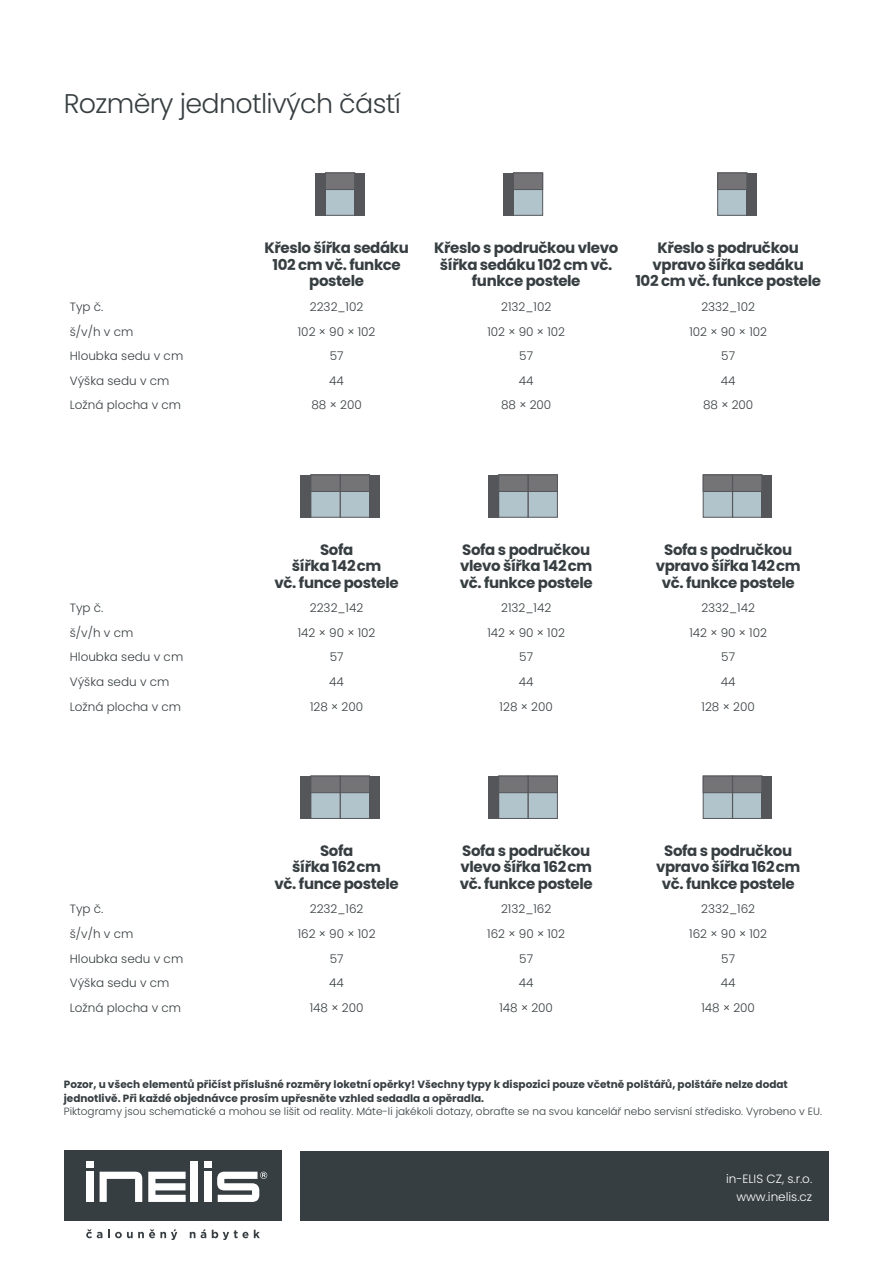
<style>
.page{position:relative;width:893px;height:1263px;background:#fff}
.page>*{position:absolute;margin:0;border:0;box-sizing:border-box;transform-origin:0 0}
.t1{font:300 27px "Poppins";letter-spacing:-.025em;color:#373e41}
.t2{font:700 15px/16.5px "Poppins";letter-spacing:-.025em;color:#373e41;text-align:center}
.t3{font:300 12px "Poppins";color:#373e41}
.t4{font:300 12px/18px "Poppins";color:#fff;text-align:right}
.t5{font:700 10.5px/13.5px "Poppins";color:#373e41}
.t6{font:300 10.5px "Poppins";color:#373e41}
</style>
<div class="page">
<div style="left:64px;top:1151px;width:218px;height:70px;background:#373e41"></div>
<div style="left:86px;top:1172px;width:7px;height:30px;background:#fff"></div>
<svg style="left:100px;top:1172px;width:42px;height:30px"></svg>
<svg style="left:148px;top:1172px;width:38px;height:30px"></svg>
<div style="left:191px;top:1161px;width:7px;height:41px;background:#fff"></div>
<div style="left:204px;top:1172px;width:8px;height:30px;background:#fff"></div>
<div style="left:86px;top:1161px;width:7px;height:6px;background:#fff"></div>
<div style="left:204px;top:1161px;width:8px;height:6px;background:#fff"></div>
<svg style="left:217px;top:1172px;width:50px;height:30px"></svg>
<svg style="left:86px;top:1229px;width:16px;height:9px"></svg>
<svg style="left:108px;top:1229px;width:69px;height:11px"></svg>
<svg style="left:190px;top:1232px;width:5px;height:6px"></svg>
<svg style="left:201px;top:1229px;width:5px;height:9px"></svg>
<svg style="left:212px;top:1230px;width:48px;height:10px"></svg>
<div style="left:300px;top:1151px;width:529px;height:69px;background:#373e41"></div>
<div style="left:325px;top:173px;width:30px;height:43px;background:#b1c3cb;border:1px solid #54565a"></div>
<div style="left:315px;top:173px;width:10px;height:43px;background:#54565a"></div>
<div style="left:355px;top:173px;width:10px;height:43px;background:#54565a"></div>
<div style="left:325px;top:173px;width:30px;height:17px;background:#747477;border:1px solid #54565a"></div>
<div style="left:717px;top:173px;width:30px;height:43px;background:#b1c3cb;border:1px solid #54565a"></div>
<div style="left:747px;top:173px;width:10px;height:43px;background:#54565a"></div>
<div style="left:717px;top:173px;width:30px;height:17px;background:#747477;border:1px solid #54565a"></div>
<div style="left:513px;top:173px;width:30px;height:43px;background:#b1c3cb;border:1px solid #54565a"></div>
<div style="left:503px;top:173px;width:10px;height:43px;background:#54565a"></div>
<div style="left:513px;top:173px;width:30px;height:17px;background:#747477;border:1px solid #54565a"></div>
<div style="left:732px;top:475px;width:30px;height:42px;background:#b1c3cb;border:1px solid #54565a"></div>
<div style="left:703px;top:475px;width:30px;height:42px;background:#b1c3cb;border:1px solid #54565a"></div>
<div style="left:762px;top:475px;width:10px;height:42px;background:#54565a"></div>
<div style="left:732px;top:475px;width:30px;height:17px;background:#747477;border:1px solid #54565a"></div>
<div style="left:703px;top:475px;width:30px;height:17px;background:#747477;border:1px solid #54565a"></div>
<div style="left:340px;top:475px;width:30px;height:42px;background:#b1c3cb;border:1px solid #54565a"></div>
<div style="left:311px;top:475px;width:29px;height:42px;background:#b1c3cb"></div>
<div style="left:301px;top:475px;width:10px;height:42px;background:#54565a"></div>
<div style="left:369px;top:475px;width:10px;height:42px;background:#54565a"></div>
<div style="left:340px;top:475px;width:30px;height:17px;background:#747477;border:1px solid #54565a"></div>
<div style="left:311px;top:475px;width:29px;height:17px;background:#747477;border:1px solid #54565a"></div>
<div style="left:528px;top:475px;width:30px;height:42px;background:#b1c3cb;border:1px solid #54565a"></div>
<div style="left:498px;top:475px;width:30px;height:42px;background:#b1c3cb;border:1px solid #54565a"></div>
<div style="left:489px;top:475px;width:10px;height:42px;background:#54565a"></div>
<div style="left:528px;top:475px;width:30px;height:17px;background:#747477;border:1px solid #54565a"></div>
<div style="left:498px;top:475px;width:30px;height:17px;background:#747477;border:1px solid #54565a"></div>
<div style="left:732px;top:776px;width:30px;height:43px;background:#b1c3cb;border:1px solid #54565a"></div>
<div style="left:703px;top:776px;width:30px;height:43px;background:#b1c3cb;border:1px solid #54565a"></div>
<div style="left:762px;top:776px;width:10px;height:43px;background:#54565a"></div>
<div style="left:732px;top:776px;width:30px;height:17px;background:#747477;border:1px solid #54565a"></div>
<div style="left:703px;top:776px;width:30px;height:17px;background:#747477;border:1px solid #54565a"></div>
<div style="left:340px;top:776px;width:30px;height:43px;background:#b1c3cb;border:1px solid #54565a"></div>
<div style="left:311px;top:776px;width:29px;height:43px;background:#b1c3cb;border:1px solid #54565a"></div>
<div style="left:301px;top:776px;width:10px;height:43px;background:#54565a"></div>
<div style="left:369px;top:776px;width:10px;height:43px;background:#54565a"></div>
<div style="left:340px;top:776px;width:30px;height:17px;background:#747477;border:1px solid #54565a"></div>
<div style="left:311px;top:776px;width:29px;height:17px;background:#747477;border:1px solid #54565a"></div>
<div style="left:528px;top:776px;width:30px;height:43px;background:#b1c3cb;border:1px solid #54565a"></div>
<div style="left:498px;top:776px;width:30px;height:43px;background:#b1c3cb;border:1px solid #54565a"></div>
<div style="left:489px;top:776px;width:10px;height:43px;background:#54565a"></div>
<div style="left:528px;top:776px;width:30px;height:17px;background:#747477;border:1px solid #54565a"></div>
<div style="left:498px;top:776px;width:30px;height:17px;background:#747477;border:1px solid #54565a"></div>
<h1 class="t1" style="left:64px;top:88px;width:339px">Rozměry jednotlivých částí</h1>
<p class="t2" style="left:264px;top:240px;width:146px">Křeslo šířka sedáku<br>102 cm vč. funkce postele</p>
<p class="t2" style="left:434px;top:240px;width:186px">Křeslo s područkou vlevo šířka sedáku 102 cm vč. funkce postele</p>
<p class="t2" style="left:635px;top:240px;width:187px">Křeslo s područkou vpravo šířka sedáku<br>102 cm vč. funkce postele</p>
<p class="t3" style="left:70px;top:300px;width:35px">Typ č.</p>
<p class="t3" style="left:310px;top:300px;width:55px">2232_102</p>
<p class="t3" style="left:501px;top:300px;width:52px">2132_102</p>
<p class="t3" style="left:701px;top:300px;width:55px">2332_102</p>
<p class="t3" style="left:70px;top:324px;width:65px">š/v/h v cm</p>
<p class="t3" style="left:298px;top:324px;width:79px">102 × 90 × 102</p>
<p class="t3" style="left:487px;top:324px;width:79px">102 × 90 × 102</p>
<p class="t3" style="left:689px;top:324px;width:79px">102 × 90 × 102</p>
<p class="t3" style="left:70px;top:349px;width:115px">Hloubka sedu v cm</p>
<p class="t3" style="left:330px;top:349px;width:15px">57</p>
<p class="t3" style="left:519px;top:349px;width:15px">57</p>
<p class="t3" style="left:721px;top:349px;width:15px">57</p>
<p class="t3" style="left:70px;top:374px;width:101px">Výška sedu v cm</p>
<p class="t3" style="left:329px;top:374px;width:16px">44</p>
<p class="t3" style="left:519px;top:374px;width:16px">44</p>
<p class="t3" style="left:721px;top:374px;width:16px">44</p>
<p class="t3" style="left:70px;top:398px;width:113px">Ložná plocha v cm</p>
<p class="t3" style="left:311px;top:398px;width:52px">88 × 200</p>
<p class="t3" style="left:501px;top:398px;width:52px">88 × 200</p>
<p class="t3" style="left:703px;top:398px;width:52px">88 × 200</p>
<p class="t2" style="left:275px;top:541px;width:126px">Sofa<br>šířka 142cm<br>vč. funce postele</p>
<p class="t2" style="left:460px;top:541px;width:134px;text-align:left">Sofa s područkou vlevo šířka 142cm vč. funkce postele</p>
<p class="t2" style="left:656px;top:541px;width:146px">Sofa s područkou vpravo šířka 142cm vč. funkce postele</p>
<p class="t3" style="left:70px;top:601px;width:35px">Typ č.</p>
<p class="t3" style="left:310px;top:601px;width:55px">2232_142</p>
<p class="t3" style="left:501px;top:601px;width:52px">2132_142</p>
<p class="t3" style="left:701px;top:601px;width:55px">2332_142</p>
<p class="t3" style="left:70px;top:625px;width:65px">š/v/h v cm</p>
<p class="t3" style="left:298px;top:625px;width:79px">142 × 90 × 102</p>
<p class="t3" style="left:487px;top:625px;width:79px">142 × 90 × 102</p>
<p class="t3" style="left:689px;top:625px;width:79px">142 × 90 × 102</p>
<p class="t3" style="left:70px;top:650px;width:115px">Hloubka sedu v cm</p>
<p class="t3" style="left:330px;top:650px;width:15px">57</p>
<p class="t3" style="left:519px;top:650px;width:15px">57</p>
<p class="t3" style="left:721px;top:650px;width:15px">57</p>
<p class="t3" style="left:70px;top:675px;width:101px">Výška sedu v cm</p>
<p class="t3" style="left:329px;top:675px;width:16px">44</p>
<p class="t3" style="left:519px;top:675px;width:16px">44</p>
<p class="t3" style="left:721px;top:675px;width:16px">44</p>
<p class="t3" style="left:70px;top:699px;width:113px">Ložná plocha v cm</p>
<p class="t3" style="left:310px;top:699px;width:55px">128 × 200</p>
<p class="t3" style="left:500px;top:699px;width:55px">128 × 200</p>
<p class="t3" style="left:702px;top:699px;width:55px">128 × 200</p>
<p class="t2" style="left:275px;top:842px;width:126px">Sofa<br>šířka 162cm<br>vč. funce postele</p>
<p class="t2" style="left:460px;top:842px;width:134px;text-align:left">Sofa s područkou vlevo šířka 162cm vč. funkce postele</p>
<p class="t2" style="left:656px;top:842px;width:146px">Sofa s područkou vpravo šířka 162cm vč. funkce postele</p>
<p class="t3" style="left:70px;top:902px;width:35px">Typ č.</p>
<p class="t3" style="left:310px;top:902px;width:55px">2232_162</p>
<p class="t3" style="left:501px;top:902px;width:52px">2132_162</p>
<p class="t3" style="left:701px;top:902px;width:55px">2332_162</p>
<p class="t3" style="left:70px;top:927px;width:65px">š/v/h v cm</p>
<p class="t3" style="left:298px;top:927px;width:79px">162 × 90 × 102</p>
<p class="t3" style="left:487px;top:927px;width:79px">162 × 90 × 102</p>
<p class="t3" style="left:689px;top:927px;width:79px">162 × 90 × 102</p>
<p class="t3" style="left:70px;top:951px;width:115px">Hloubka sedu v cm</p>
<p class="t3" style="left:330px;top:951px;width:15px">57</p>
<p class="t3" style="left:519px;top:951px;width:15px">57</p>
<p class="t3" style="left:721px;top:951px;width:15px">57</p>
<p class="t3" style="left:70px;top:976px;width:101px">Výška sedu v cm</p>
<p class="t3" style="left:329px;top:976px;width:16px">44</p>
<p class="t3" style="left:519px;top:976px;width:16px">44</p>
<p class="t3" style="left:721px;top:976px;width:16px">44</p>
<p class="t3" style="left:70px;top:1000px;width:113px">Ložná plocha v cm</p>
<p class="t3" style="left:310px;top:1000px;width:55px">148 × 200</p>
<p class="t3" style="left:499px;top:1000px;width:55px">148 × 200</p>
<p class="t3" style="left:701px;top:1000px;width:55px">148 × 200</p>
<p class="t5" style="left:64px;top:1077px;width:726px">Pozor, u všech elementů přičíst příslušné rozměry loketní opěrky! Všechny typy k dispozici pouze včetně polštářů, polštáře nelze dodat jednotlivě. Při každé objednávce prosím upřesněte vzhled sedadla a opěradla.</p>
<p class="t6" style="left:64px;top:1105px;width:760px">Piktogramy jsou schematické a mohou se lišit od reality. Máte-li jakékoli dotazy, obraťte se na svou kancelář nebo servisní středisko. Vyrobeno v EU.</p>
<p class="t4" style="left:726px;top:1170px;width:88px">in-ELIS CZ, s.r.o. www.inelis.cz</p>
</div>
